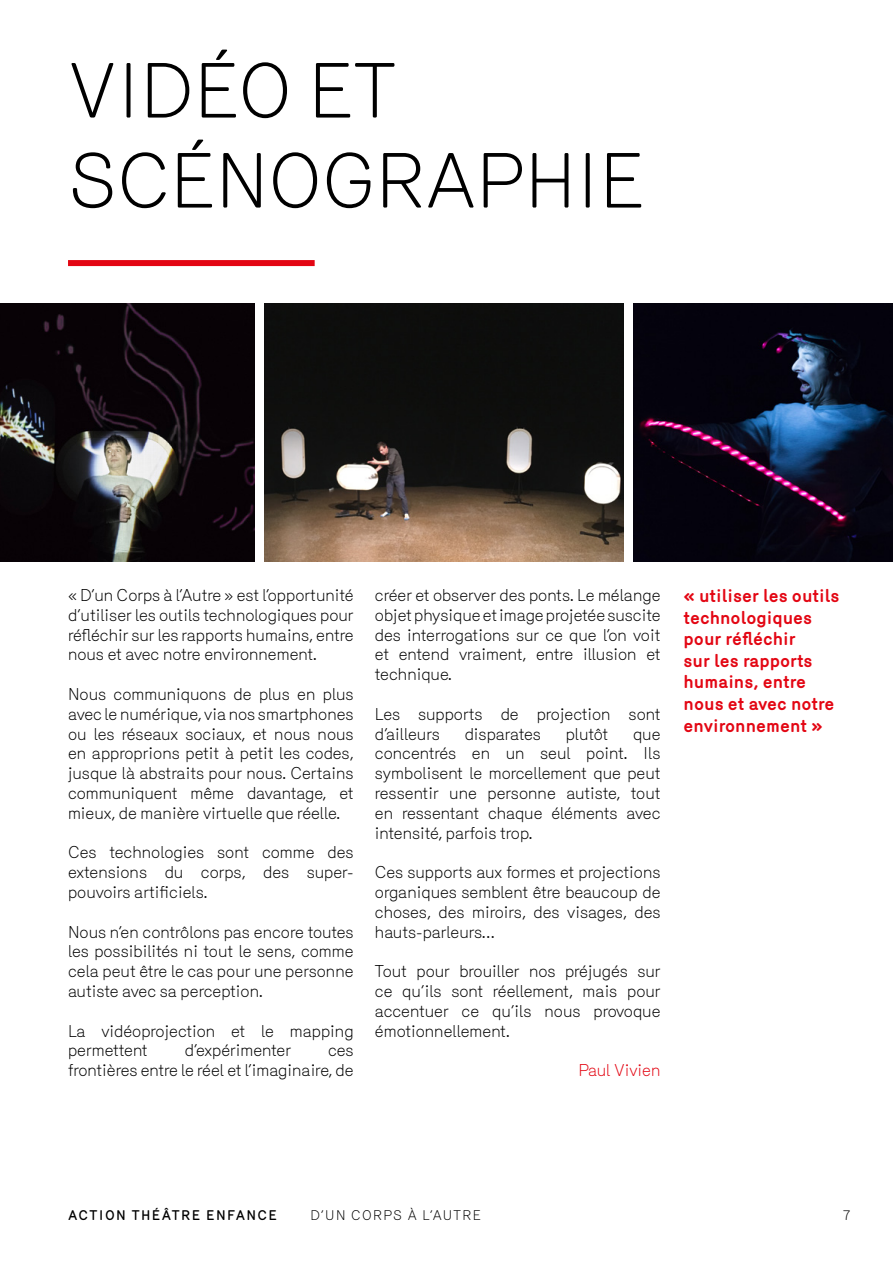
<style>
.page{position:relative;width:893px;height:1263px;background:#fff}
.page>*{position:absolute;margin:0;border:0;box-sizing:border-box;transform-origin:0 0}
.t1{font:300 75px/90px "Mercury";color:#000}
.t2{font:700 18px/21.6px "Mercury";color:#e30613}
.t3{font:300 16.5px/19.8px "Mercury";color:#000;text-align:justify}
.t4{font:300 16.5px "Mercury";color:#e30613}
.t5{font:500 13.5px "Mercury";letter-spacing:.1em;color:#000}
.t6{font:300 13.5px "Mercury";letter-spacing:.1em;color:#000}
</style>
<div class="page">
<div style="left:68px;top:260px;width:247px;height:6px;background:#e30613"></div>
<img style="left:0;top:304px;width:254px;height:257px">
<img style="left:634px;top:304px;width:259px;height:257px">
<img style="left:264px;top:304px;width:359px;height:257px">
<h1 class="t1" style="left:68px;top:46px;width:578px">VIDÉO ET<br>SCÉNOGRAPHIE</h1>
<p class="t3" style="left:68px;top:585px;width:287px">« D’un Corps à l’Autre » est l’opportunité d’utiliser les outils technologiques pour réfléchir sur les rapports humains, entre nous et avec notre environnement.</p>
<p class="t3" style="left:68px;top:684px;width:287px">Nous communiquons de plus en plus avec le numérique, via nos smartphones ou les réseaux sociaux, et nous nous en approprions petit à petit les codes, jusque là abstraits pour nous. Certains communiquent même davantage, et mieux, de manière virtuelle que réelle.</p>
<p class="t3" style="left:68px;top:843px;width:287px">Ces technologies sont comme des extensions du corps, des super&shy;pouvoirs artificiels.</p>
<p class="t3" style="left:68px;top:922px;width:287px">Nous n’en contrôlons pas encore toutes les possibilités ni tout le sens, comme cela peut être le cas pour une personne autiste avec sa perception.</p>
<p class="t3" style="left:68px;top:1021px;width:287px">La vidéoprojection et le mapping permettent</p>
<p class="t3" style="left:185px;top:1041px;width:108px">d’expérimenter</p>
<p class="t3" style="left:68px;top:1041px;width:287px;text-align:right">ces<br>frontières entre le réel et l’imaginaire, de</p>
<p class="t3" style="left:375px;top:585px;width:287px">créer et observer des ponts. Le mélange objet physique et image projetée suscite des interrogations sur ce que l’on voit et entend vraiment, entre illusion et technique.</p>
<p class="t3" style="left:375px;top:704px;width:287px">Les supports de projection sont d’ailleurs</p>
<p class="t3" style="left:465px;top:724px;width:78px">disparates</p>
<p class="t3" style="left:566px;top:724px;width:44px">plutôt</p>
<p class="t3" style="left:375px;top:724px;width:287px;text-indent:258px">que concentrés en un seul point. Ils symbolisent le morcellement que peut ressentir une personne autiste, tout en ressentant chaque éléments avec intensité, parfois trop.</p>
<p class="t3" style="left:375px;top:862px;width:287px">Ces supports aux formes et projections organiques semblent être beaucoup de choses, des miroirs, des visages, des hauts-parleurs…</p>
<p class="t3" style="left:375px;top:961px;width:287px">Tout pour brouiller nos préjugés sur ce qu’ils sont réellement, mais pour accentuer ce qu’ils nous provoque émotionnellement.</p>
<p class="t4" style="left:578px;top:1061px;width:84px">Paul Vivien</p>
<p class="t2" style="left:684px;top:585px;width:157px">« utiliser les outils technologiques pour réfléchir<br>sur les rapports humains, entre nous et avec notre environnement »</p>
<p class="t5" style="left:68px;top:1207px;width:210px">ACTION THÉÂTRE ENFANCE</p>
<p class="t6" style="left:310px;top:1208px;width:172px">D’UN CORPS À L’AUTRE</p>
<p class="t6" style="left:843px;top:1208px;width:9px">7</p>
</div>
